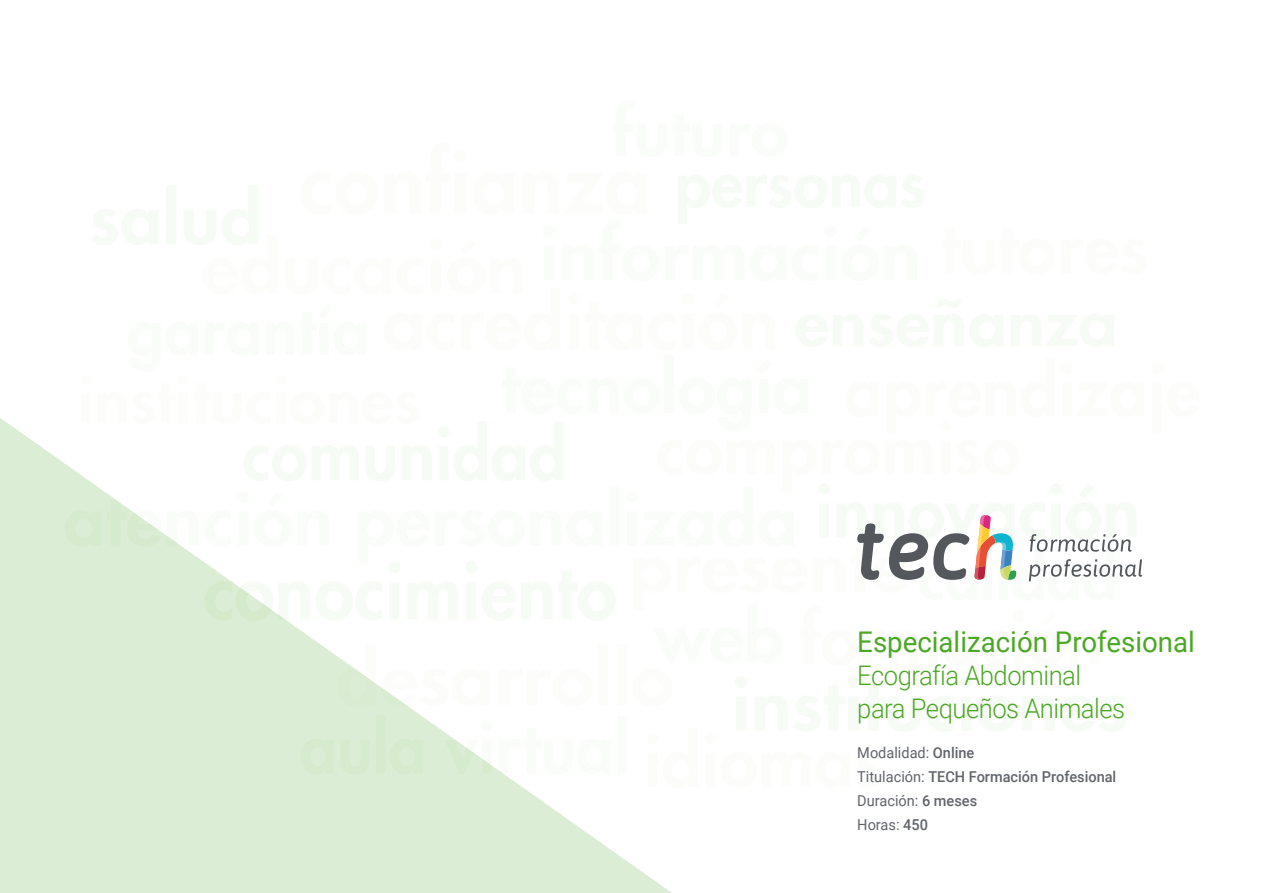
<style>
.page{position:relative;width:1263px;height:893px;background:#fff}
.page>*{position:absolute;margin:0;border:0;box-sizing:border-box;transform-origin:0 0}
.t1{font:28.5px "Roboto";color:#4ba824}
.t2{font:300 27px/33px "Roboto";letter-spacing:-.02em;color:#4ba824;scale:.95 1}
.t3{font:500 15px/23.7px "Roboto";color:#61646a}
.s1{font-weight:400}
</style>
<div class="page">
<svg style="left:0;top:418px;width:672px;height:475px;background:#deeed8"></svg>
<svg style="left:65px;top:418px;width:1078px;height:370px"></svg>
<h1 class="t1" style="left:857px;top:621px;width:339px">Especialización Profesional</h1>
<h2 class="t2" style="left:857px;top:657px;width:283px">Ecografía Abdominal para Pequeños Animales</h2>
<p class="t3" style="left:857px;top:741px;width:261px"><span class="s1">Modalidad:</span> Online<br><span class="s1">Titulación:</span> TECH Formación Profesional<br><span class="s1">Duración:</span> 6 meses<br><span class="s1">Horas:</span> 450</p>
</div>
